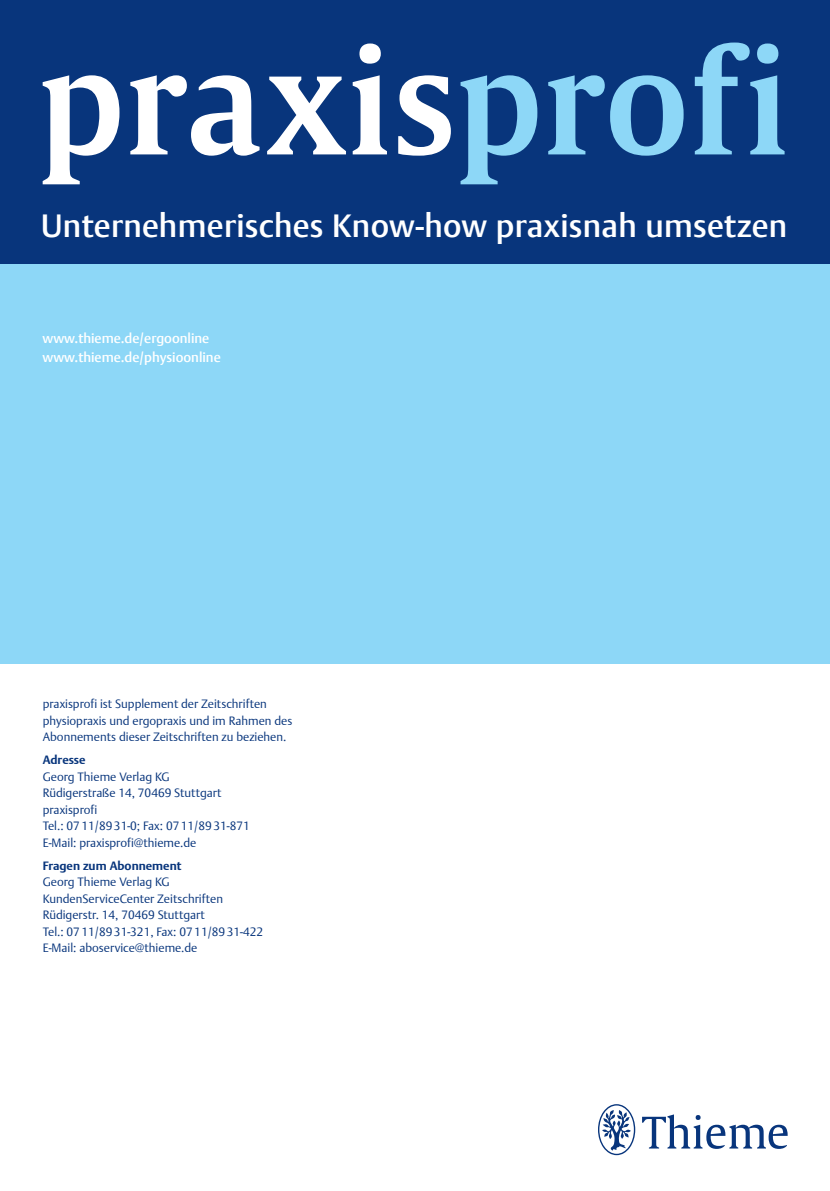
<style>
.page{position:relative;width:830px;height:1191px;background:#fff}
.page>*{position:absolute;margin:0;border:0;box-sizing:border-box;transform-origin:0 0}
.t1{font:600 141.75px "Thieme Gulliver 2008";letter-spacing:.005em;color:#fff}
.t2{font:500 32.1px "Thieme Argo 2008";letter-spacing:.01em;color:#fff}
.t3{font:500 13.5px/19.5px "Thieme Argo 2008";color:#fff}
.t4{font:300 12px/16.5px "Thieme Argo 2008";color:#08357c}
.t5{font:700 12px "Thieme Argo 2008";color:#08357c}
.s1{color:#8dd7f7}
</style>
<div class="page">
<div style="left:0;top:264px;width:829px;height:399px;background:#8dd7f7"></div>
<div style="left:0;top:0;width:829px;height:264px;background:#08357c"></div>
<svg style="left:598px;top:1104px;width:37px;height:51px"></svg>
<svg style="left:642px;top:1114px;width:145px;height:34px"></svg>
<h1 class="t1" style="left:38px;top:-7px;width:752px">praxis<span class="s1">profi</span></h1>
<h2 class="t2" style="left:41px;top:204px;width:747px">Unternehmerisches Know-how praxisnah umsetzen</h2>
<p class="t3" style="left:43px;top:328px;width:180px">www.thieme.de/ergoonline www.thieme.de/physioonline</p>
<p class="t4" style="left:43px;top:695px;width:251px">praxisprofi ist Supplement der Zeitschriften physiopraxis und ergopraxis und im Rahmen des<br>Abonnements dieser Zeitschriften zu beziehen.</p>
<p class="t5" style="left:43px;top:752px;width:44px">Adresse</p>
<p class="t4" style="left:43px;top:768px;width:208px">Georg Thieme Verlag KG<br>Rüdigerstraße 14, 70469 Stuttgart praxisprofi<br>Tel.: 0711/8931-0; Fax: 0711/8931-871<br>E-Mail: praxisprofi@thieme.de</p>
<p class="t5" style="left:43px;top:857px;width:140px">Fragen zum Abonnement</p>
<p class="t4" style="left:43px;top:873px;width:222px">Georg Thieme Verlag KG KundenServiceCenter Zeitschriften Rüdigerstr. 14, 70469 Stuttgart<br>Tel.: 0711/8931-321, Fax: 0711/8931-422<br>E-Mail: aboservice@thieme.de</p>
</div>
